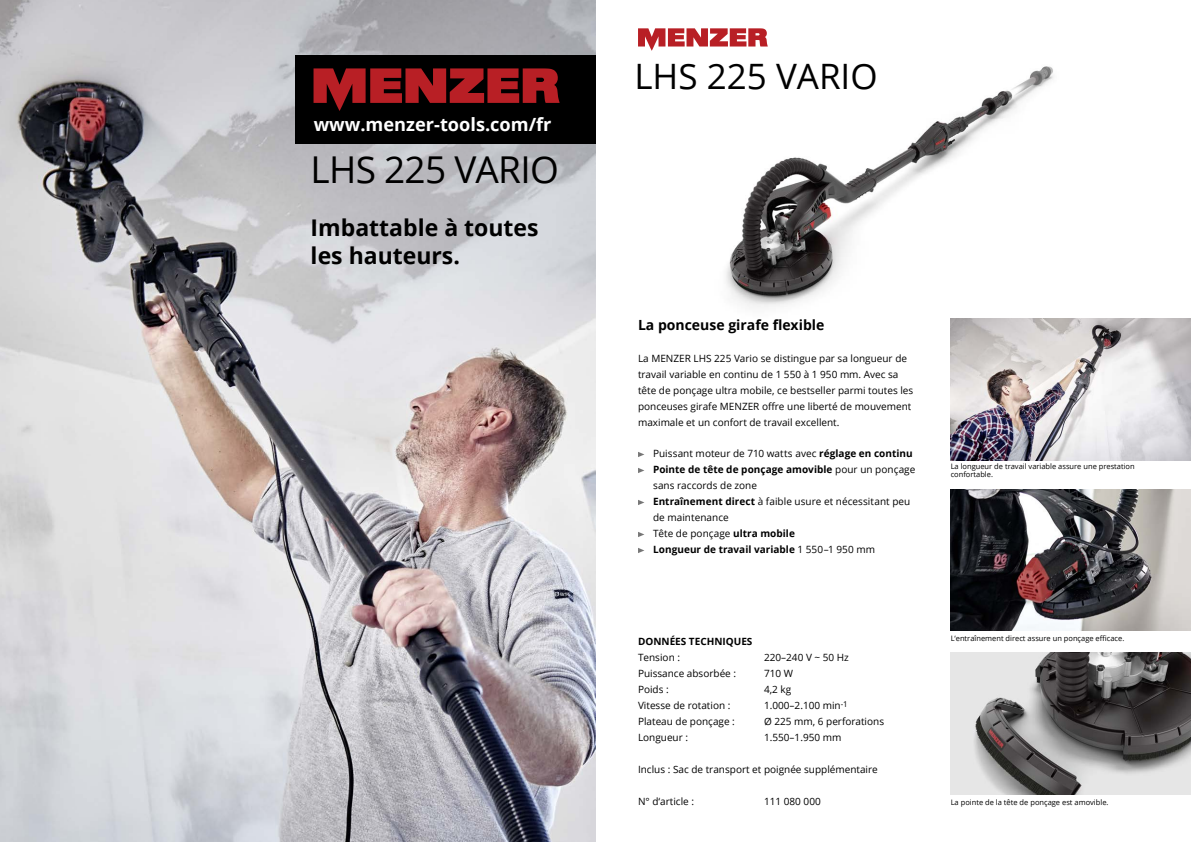
<style>
.page{position:relative;width:1191px;height:842px;background:#fff}
.page>*{position:absolute;margin:0;border:0;box-sizing:border-box;transform-origin:0 0}
.t1{font:37px "Open Sans";letter-spacing:-.02em;color:#000}
.t2{font:35px "Open Sans";color:#000}
.t3{font:700 23px/28px "Open Sans";color:#000}
.t4{font:700 18.2px "Open Sans";color:#fff}
.t5{font:700 14px "Open Sans";color:#000}
.t6{font:10px/16px "Open Sans";color:#000}
.t7{font:700 10px "Open Sans";color:#000}
.t8{font:7.5px/8.5px "Open Sans";color:#000}
.s1{font-weight:700}
</style>
<div class="page">
<img style="left:950px;top:489px;width:241px;height:142px">
<img style="left:726px;top:66px;width:328px;height:254px">
<img style="left:0;top:0;width:595px;height:842px">
<div style="left:294px;top:55px;width:301px;height:89px;background:#000"></div>
<svg style="left:313px;top:68px;width:246px;height:43px"></svg>
<svg style="left:638px;top:452px;width:6px;height:5px"></svg>
<svg style="left:638px;top:468px;width:6px;height:5px"></svg>
<svg style="left:638px;top:500px;width:6px;height:5px"></svg>
<svg style="left:638px;top:532px;width:6px;height:5px"></svg>
<svg style="left:638px;top:548px;width:6px;height:5px"></svg>
<svg style="left:638px;top:28px;width:130px;height:23px"></svg>
<img style="left:951px;top:318px;width:240px;height:142px">
<img style="left:950px;top:653px;width:241px;height:141px">
<h3 class="t4" style="left:314px;top:111px;width:239px">www.menzer-tools.com/fr</h3>
<h1 class="t1" style="left:311px;top:145px;width:250px">LHS 225 VARIO</h1>
<h3 class="t3" style="left:311px;top:213px;width:229px">Imbattable à toutes les hauteurs.</h3>
<h2 class="t2" style="left:634px;top:52px;width:245px">LHS 225 VARIO</h2>
<h3 class="t5" style="left:638px;top:315px;width:188px">La ponceuse girafe flexible</h3>
<p class="t6" style="left:638px;top:350px;width:277px">La MENZER LHS 225 Vario se distingue par sa longueur de travail variable en continu de 1 550 à 1 950 mm. Avec sa tête de ponçage ultra mobile, ce bestseller parmi toutes les ponceuses girafe MENZER offre une liberté de mouvement maximale et un confort de travail excellent.</p>
<p class="t6" style="left:653px;top:445px;width:264px">Puissant moteur de 710 watts avec <span class="s1">réglage en continu Pointe de tête de ponçage amovible</span> pour un ponçage sans raccords de zone<br><span class="s1">Entraînement direct</span> à faible usure et nécessitant peu de maintenance<br>Tête de ponçage <span class="s1">ultra mobile<br>Longueur de travail variable</span> 1 550–1 950 mm</p>
<p class="t7" style="left:638px;top:634px;width:116px">DONNÉES TECHNIQUES</p>
<p class="t6" style="left:638px;top:649px;width:44px">Tension :</p>
<p class="t6" style="left:764px;top:649px;width:86px">220–240 V ~ 50 Hz</p>
<p class="t6" style="left:638px;top:665px;width:100px">Puissance absorbée :</p>
<p class="t6" style="left:764px;top:665px;width:31px">710 W</p>
<p class="t6" style="left:638px;top:681px;width:32px">Poids :</p>
<p class="t6" style="left:764px;top:681px;width:29px">4,2 kg</p>
<p class="t6" style="left:638px;top:697px;width:94px">Vitesse de rotation :</p>
<p class="t6" style="left:764px;top:697px;width:85px">1.000–2.100 min<sup>-1</sup></p>
<p class="t6" style="left:638px;top:713px;width:98px">Plateau de ponçage :</p>
<p class="t6" style="left:764px;top:713px;width:122px">Ø 225 mm, 6 perforations</p>
<p class="t6" style="left:638px;top:729px;width:52px">Longueur :</p>
<p class="t6" style="left:764px;top:729px;width:79px">1.550–1.950 mm</p>
<p class="t6" style="left:638px;top:761px;width:241px">Inclus : Sac de transport et poignée supplémentaire</p>
<p class="t6" style="left:638px;top:793px;width:58px">N° d‘article :</p>
<p class="t6" style="left:764px;top:793px;width:58px">111 080 000</p>
<p class="t8" style="left:950px;top:462px;width:186px">La longueur de travail variable assure une prestation confortable.</p>
<p class="t8" style="left:950px;top:634px;width:175px">L‘entraînement direct assure un ponçage efficace.</p>
<p class="t8" style="left:950px;top:798px;width:159px">La pointe de la tête de ponçage est amovible.</p>
</div>
